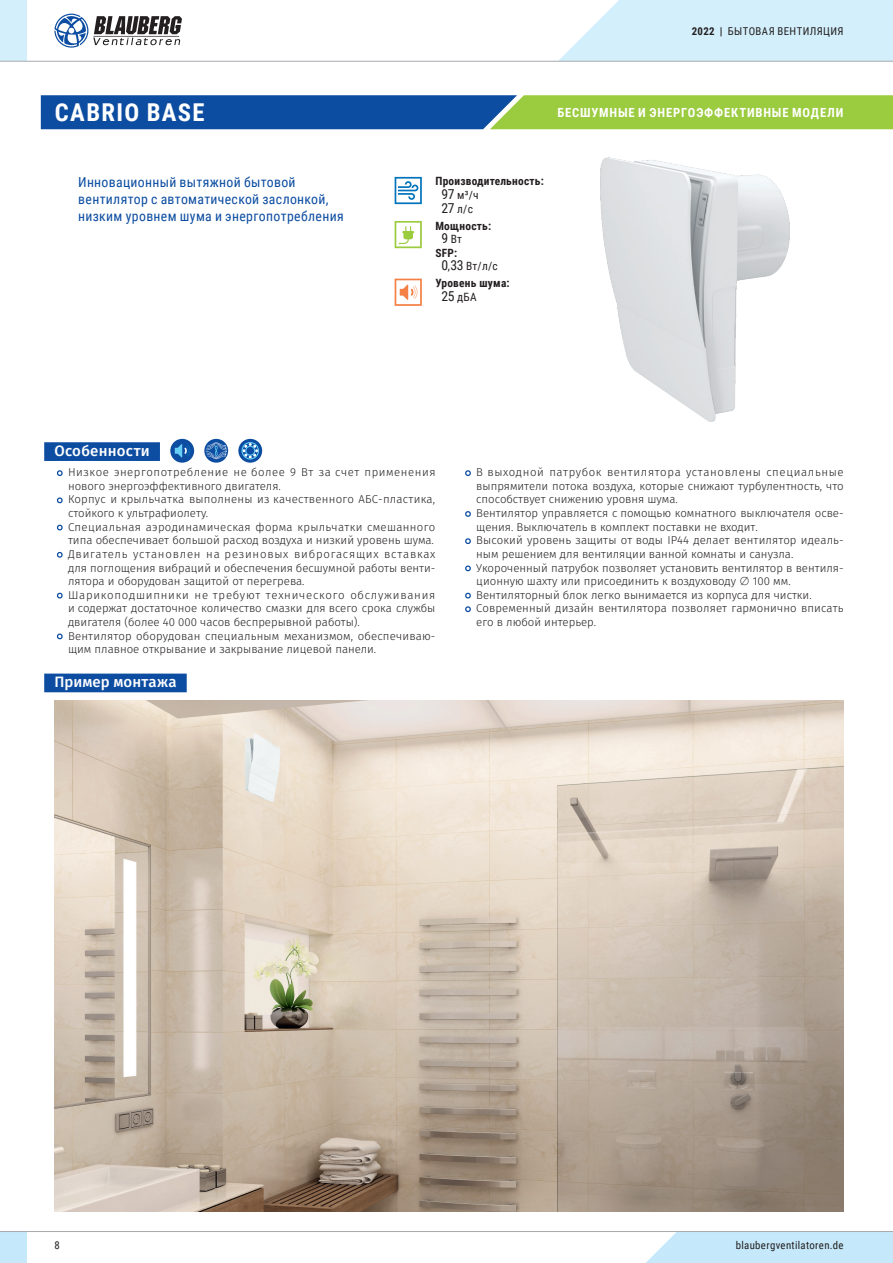
<style>
.page{position:relative;width:893px;height:1263px;background:#fff}
.page>*{position:absolute;margin:0;border:0;box-sizing:border-box;transform-origin:0 0}
.TOP_TITLE{font:700 24.6px "Roboto Condensed";letter-spacing:.055em;color:#fff}
.sub__TITLE{font:500 15px "Fira Sans";letter-spacing:.005em;color:#fff}
.sub__TITLE_SPAN{font:500 15px "Fira Sans";letter-spacing:.02em;color:#fff}
.KEY__word{font:13.8px/17px "Roboto Condensed";letter-spacing:.025em;color:#0d4da1}
.section{font:700 12.6px "Roboto Condensed";letter-spacing:.065em;color:#fff}
.t1{font:300 11.4px/13.6px "Fira Sans";color:#231f20}
.t2{font:300 11.4px/13.6px "Fira Sans";letter-spacing:.02em;color:#231f20}
.t3{font:300 11.4px/13.6px "Fira Sans";letter-spacing:.04em;color:#231f20}
.options_GREP_RU{font:700 11.4px/13.6px "Roboto Condensed";letter-spacing:.02em;color:#231f20}
.options_GREP_RU-2{font:11.4px/13.6px "Roboto Condensed";color:#231f20}
.t4{font:10.8px "Roboto Condensed";letter-spacing:.035em;color:#231f20}
.s1{font-weight:700}
.s2{font-weight:400;font-size:13.65px}
.s3{font-weight:400}
.s4{font-size:13.65px}
.s5{font-weight:700;font-size:16.2px;color:#0d4da1}
</style>
<div class="page">
<svg style="left:41px;top:95px;width:852px;height:34px;background:#508875"></svg>
<div style="left:44px;top:442px;width:116px;height:19px;background:#0d4da1"></div>
<svg style="left:238px;top:439px;width:24px;height:24px"></svg>
<svg style="left:241px;top:442px;width:18px;height:17px"></svg>
<div style="left:170px;top:439px;width:24px;height:24px;background:#0d4da1;border-radius:50%"></div>
<svg style="left:175px;top:444px;width:15px;height:14px"></svg>
<svg style="left:204px;top:439px;width:24px;height:24px"></svg>
<svg style="left:206px;top:442px;width:21px;height:17px"></svg>
<svg style="left:395px;top:177px;width:27px;height:27px"></svg>
<svg style="left:395px;top:221px;width:27px;height:27px"></svg>
<svg style="left:395px;top:279px;width:27px;height:27px"></svg>
<img style="left:600px;top:157px;width:189px;height:264px">
<div style="left:44px;top:674px;width:143px;height:18px;background:#0d4da1"></div>
<img style="left:54px;top:701px;width:790px;height:510px">
<div style="left:646px;top:1232px;width:247px;height:31px;background:#c5e9fa"></div>
<div style="left:0;top:1231px;width:27px;height:32px;background:#c5e9fa"></div>
<hr style="left:0;top:1231px;width:893px;height:1px;background:#a8a9ad">
<div style="left:0;top:0;width:27px;height:61px;background:#d3effb"></div>
<hr style="left:0;top:61px;width:893px;height:1px;background:#a8a9ad">
<svg style="left:558px;top:0;width:335px;height:62px;background:#d6effa"></svg>
<svg style="left:54px;top:14px;width:128px;height:34px"></svg>
<p class="TOP_TITLE" style="left:55px;top:95px;width:151px">CABRIO BASE</p>
<p class="KEY__word" style="left:78px;top:173px;width:267px">Инновационный вытяжной бытовой вентилятор с автоматической заслонкой, низким уровнем шума и энергопотребления</p>
<p class="t4" style="left:692px;top:23px;width:153px"><span class="s1">2022 |</span> БЫТОВАЯ ВЕНТИЛЯЦИЯ</p>
<p class="section" style="left:557px;top:104px;width:288px">БЕСШУМНЫЕ И ЭНЕРГОЭФФЕКТИВНЫЕ МОДЕЛИ</p>
<p class="options_GREP_RU" style="left:441px;top:174px;width:104px;text-indent:-6px">Производительность:<br><span class="s2">97</span> <span class="s3">м³/ч<br></span><span class="s2">27</span> <span class="s3">л/с</span></p>
<p class="options_GREP_RU" style="left:441px;top:218px;width:51px;text-indent:-6px">Мощность:<br><span class="s2">9</span> <span class="s3">Вт</span></p>
<p class="options_GREP_RU-2" style="left:441px;top:245px;width:58px;text-indent:-6px"><span class="s1">SFP:<br></span><span class="s4">0</span>,<span class="s4">33</span> Вт/л/с</p>
<p class="options_GREP_RU" style="left:441px;top:276px;width:70px;text-indent:-6px">Уровень шума:<br><span class="s2">25</span> <span class="s3">дБА</span></p>
<p class="sub__TITLE_SPAN" style="left:54px;top:440px;width:97px">Особенности</p>
<p class="t3" style="left:68px;top:466px;width:369px;text-indent:-11px"><span class="s5">•</span> Низкое энергопотребление не более 9 Вт за счет применения нового энергоэффективного двигателя.</p>
<p class="t2" style="left:68px;top:493px;width:369px;text-indent:-11px"><span class="s5">•</span> Корпус и крыльчатка выполнены из качественного АБС-пластика, стойкого к ультрафиолету.</p>
<p class="t2" style="left:57px;top:521px;width:380px;text-align:right"><span class="s5">•</span> Специальная аэродинамическая форма крыльчатки смешанного типа обеспечивает большой расход воздуха и низкий уровень шума.</p>
<p class="t1" style="left:68px;top:548px;width:369px;text-align:justify;text-indent:-11px"><span class="s5">•</span> Двигатель установлен на резиновых виброгасящих вставках для поглощения вибраций и обеспечения бесшумной работы венти&shy;лятора и оборудован защитой от перегрева.</p>
<p class="t1" style="left:68px;top:589px;width:369px;text-align:justify;text-indent:-11px"><span class="s5">•</span> Шарикоподшипники не требуют технического обслуживания и содержат достаточное количество смазки для всего срока службы двигателя (более 40 000 часов беспрерывной работы).</p>
<p class="t1" style="left:68px;top:630px;width:369px;text-indent:-11px"><span class="s5">•</span> Вентилятор оборудован специальным механизмом, обеспечиваю&shy;щим плавное открывание и закрывание лицевой панели.</p>
<p class="sub__TITLE" style="left:54px;top:671px;width:124px">Пример монтажа</p>
<p class="t1" style="left:476px;top:466px;width:369px;text-align:justify;text-indent:-11px"><span class="s5">•</span> В выходной патрубок вентилятора установлены специальные выпрямители потока воздуха, которые снижают турбулентность, что способствует снижению уровня шума.</p>
<p class="t1" style="left:476px;top:507px;width:369px;text-indent:-11px"><span class="s5">•</span> Вентилятор управляется с помощью комнатного выключателя осве&shy;щения. Выключатель в комплект поставки не входит.</p>
<p class="t1" style="left:476px;top:534px;width:369px;text-indent:-11px"><span class="s5">•</span> Высокий уровень защиты от воды IP44 делает вентилятор идеаль&shy;ным решением для вентиляции ванной комнаты и санузла.</p>
<p class="t1" style="left:476px;top:562px;width:369px;text-indent:-11px"><span class="s5">•</span> Укороченный патрубок позволяет установить вентилятор в вентиля&shy;ционную шахту или присоединить к воздуховоду ∅ 100 мм.</p>
<p class="t1" style="left:465px;top:589px;width:348px"><span class="s5">•</span> Вентиляторный блок легко вынимается из корпуса для чистки.</p>
<p class="t1" style="left:476px;top:602px;width:369px;text-indent:-11px"><span class="s5">•</span> Современный дизайн вентилятора позволяет гармонично вписать его в любой интерьер.</p>
<p class="t4" style="left:54px;top:1238px;width:7px">8</p>
<p class="t4" style="left:736px;top:1238px;width:109px">blaubergventilatoren.de</p>
</div>
